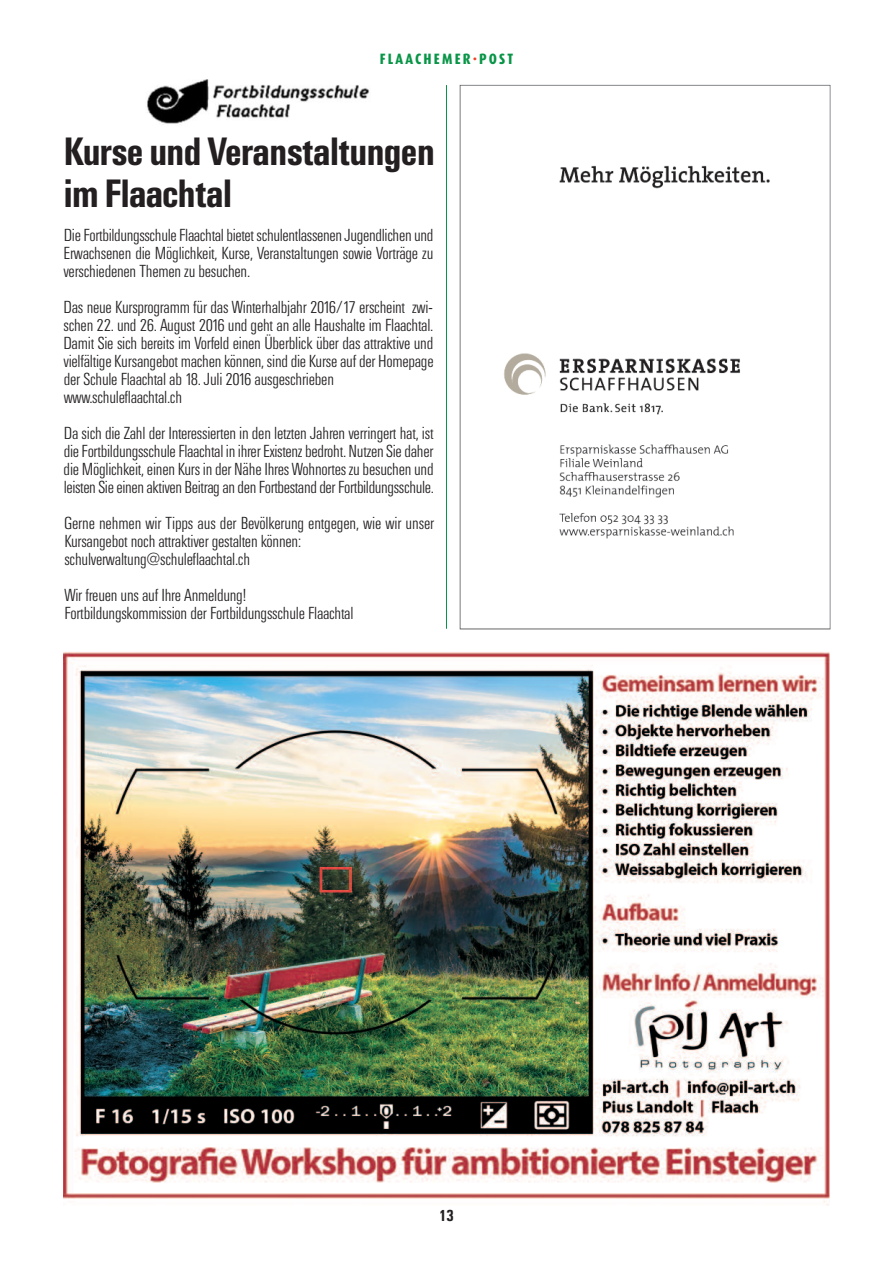
<style>
.page{position:relative;width:893px;height:1263px;background:#fff}
.page>*{position:absolute;margin:0;border:0;box-sizing:border-box;transform-origin:0 0}
.t1{font:37.35px/41.5px "Univers SB Med Con";letter-spacing:-.015em;color:#231f20}
.t2{font:16.5px/18px "Univers SB Lig Con";letter-spacing:-.015em;color:#231f20}
.t3{font:800 15px "Dax Condensed";letter-spacing:.15em;color:#099547}
.t4{font:15px "Univers SB Med Con";color:#231f20}
.s1{color:#ef3e22}
</style>
<div class="page">
<img style="left:64px;top:652px;width:765px;height:553px">
<img style="left:147px;top:79px;width:223px;height:45px">
<img style="left:459px;top:84px;width:372px;height:546px">
<hr style="left:446px;top:85px;width:1px;height:544px;background:#099547">
<p class="t3" style="left:380px;top:52px;width:135px">FLAACHEMER<span class="s1">·</span>POST</p>
<h1 class="t1" style="left:64px;top:131px;width:372px">Kurse und Veranstaltungen im Flaachtal</h1>
<p class="t2" style="left:63px;top:226px;width:372px;text-align:justify">Die Fortbildungsschule Flaachtal bietet schulentlassenen Jugendlichen und Erwachsenen die Möglichkeit, Kurse, Veranstaltungen sowie Vorträge zu verschiedenen Themen zu besuchen.</p>
<p class="t2" style="left:63px;top:298px;width:372px">Das neue Kursprogramm für das Winterhalbjahr 2016/17 erscheint zwi&shy;schen 22. und 26. August 2016 und geht an alle Haushalte im Flaachtal.<br>Damit Sie sich bereits im Vorfeld einen Überblick über das attraktive und vielfältige Kursangebot machen können, sind die Kurse auf der Homepage der Schule Flaachtal ab 18. Juli 2016 ausgeschrieben www.schuleflaachtal.ch</p>
<p class="t2" style="left:64px;top:424px;width:372px;text-align:justify">Da sich die Zahl der Interessierten in den letzten Jahren verringert hat, ist die Fortbildungsschule Flaachtal in ihrer Existenz bedroht. Nutzen Sie daher die Möglichkeit, einen Kurs in der Nähe Ihres Wohnortes zu besuchen und leisten Sie einen aktiven Beitrag an den Fortbestand der Fortbildungsschule.</p>
<p class="t2" style="left:64px;top:514px;width:372px">Gerne nehmen wir Tipps aus der Bevölkerung entgegen, wie wir unser<br>Kursangebot noch attraktiver gestalten können: schulverwaltung@schuleflaachtal.ch</p>
<p class="t2" style="left:64px;top:586px;width:291px">Wir freuen uns auf Ihre Anmeldung!<br>Fortbildungskommission der Fortbildungsschule Flaachtal</p>
<p class="t4" style="left:439px;top:1206px;width:16px">13</p>
</div>
